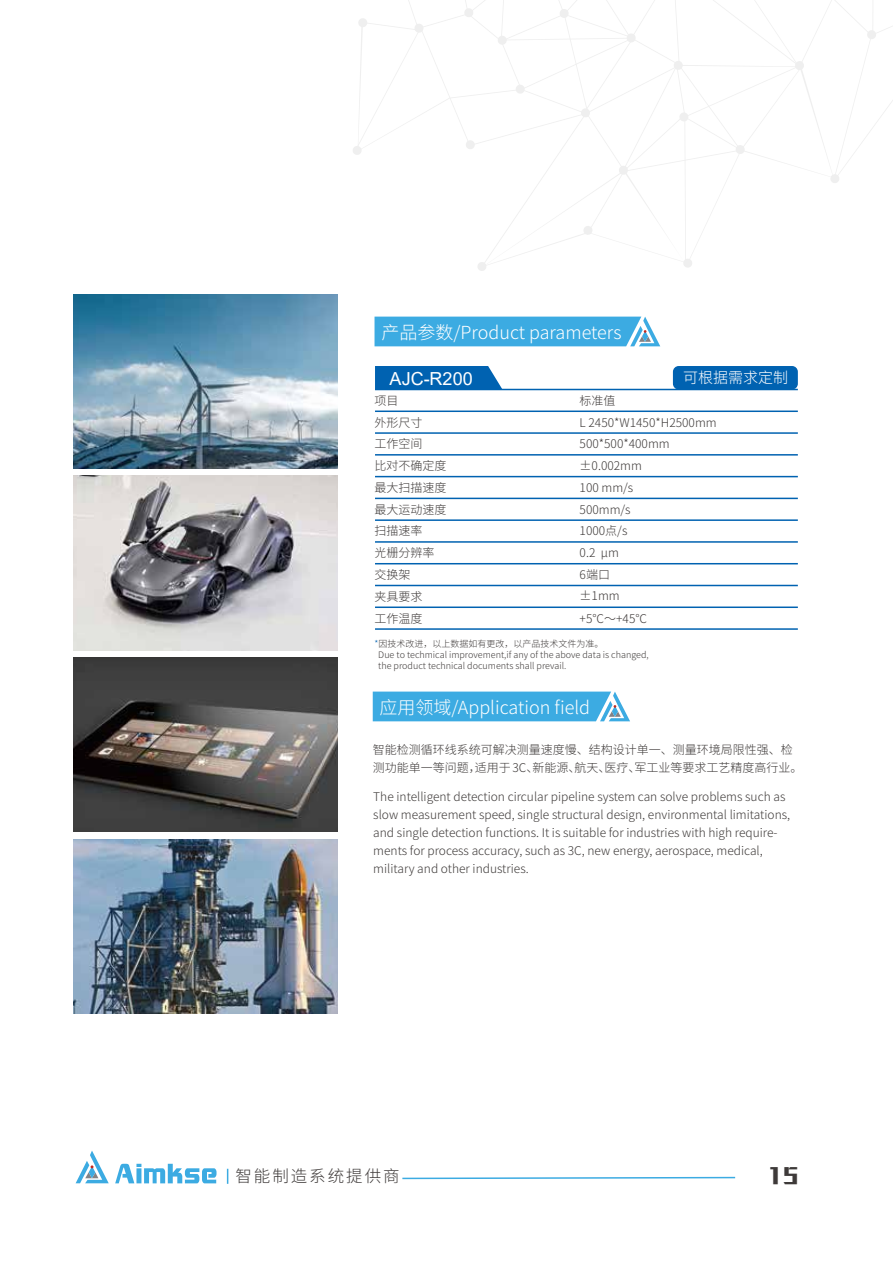
<style>
.page{position:relative;width:893px;height:1263px;background:#fff}
.page>*{position:absolute;margin:0;border:0;box-sizing:border-box;transform-origin:0 0}
.t1{font:800 22.5px "M Stiff Hei HKS";color:#3e3a39}
.t2{font:300 18px "Source Han Sans CN";color:#fff}
.t3{font:18px "Arial";color:#fff}
.t4{font:300 16.5px "Source Han Sans CN";letter-spacing:.12em;color:#3e3a39}
.t5{font:300 15px "Source Han Sans CN";color:#fff}
.t6{font:300 12px/21.8px "Source Han Sans CN";color:#3e3a39}
.t7{font:300 9px/11.1px "Source Han Sans CN";color:#3e3a39}
.s1{color:#0062b1}
</style>
<div class="page">
<svg style="left:353px;top:18px;width:71px;height:137px"></svg>
<svg style="left:438px;top:0;width:455px;height:271px"></svg>
<img style="left:74px;top:294px;width:263px;height:175px">
<img style="left:74px;top:476px;width:263px;height:174px">
<img style="left:74px;top:657px;width:263px;height:175px">
<img style="left:74px;top:839px;width:263px;height:174px">
<svg style="left:373px;top:692px;width:257px;height:29px;background:#48afe3"></svg>
<svg style="left:374px;top:317px;width:286px;height:29px;background:#47afe3"></svg>
<hr style="left:375px;top:389px;width:423px;height:1px;background:#0062b1">
<hr style="left:375px;top:432px;width:423px;height:2px;background:#0062b1">
<hr style="left:375px;top:454px;width:423px;height:2px;background:#0062b1">
<hr style="left:375px;top:476px;width:423px;height:1px;background:#0062b1">
<hr style="left:375px;top:498px;width:423px;height:1px;background:#0062b1">
<hr style="left:375px;top:519px;width:423px;height:2px;background:#0062b1">
<hr style="left:375px;top:541px;width:423px;height:2px;background:#0062b1">
<hr style="left:375px;top:410px;width:423px;height:2px;background:#0062b1">
<hr style="left:375px;top:585px;width:423px;height:1px;background:#0062b1">
<hr style="left:375px;top:606px;width:423px;height:2px;background:#0062b1">
<hr style="left:375px;top:628px;width:423px;height:2px;background:#0062b1">
<hr style="left:375px;top:563px;width:423px;height:1px;background:#0062b1">
<div style="left:375px;top:366px;width:127px;height:23px;background:#0062b1"></div>
<div style="left:673px;top:366px;width:125px;height:23px;background:#0062b1;border-radius:6px"></div>
<svg style="left:402px;top:1176px;width:334px;height:4px"></svg>
<svg style="left:76px;top:1151px;width:33px;height:32px"></svg>
<svg style="left:115px;top:1164px;width:102px;height:19px"></svg>
<svg style="left:227px;top:1169px;width:1px;height:15px"></svg>
<h2 class="t2" style="left:381px;top:323px;width:242px">产品参数/Product parameters</h2>
<h2 class="t3" style="left:390px;top:366px;width:85px">AJC-R200</h2>
<p class="t5" style="left:683px;top:370px;width:107px">可根据需求定制</p>
<p class="t6" style="left:580px;top:389px;width:139px">标准值<br>L 2450*W1450*H2500mm<br>500*500*400mm ±0.002mm<br>100 mm/s<br>500mm/s<br>1000点/s<br>0.2 μm<br>6端口<br>±1mm<br>+5°C～+45°C</p>
<p class="t7" style="left:378px;top:638px;width:272px;text-indent:-4px"><span class="s1">*</span>因技术改进，以上数据如有更改，以产品技术文件为准。<br>Due to techmical improvement,if any of the above data is changed, the product technical documents shall prevail.</p>
<p class="t6" style="left:374px;top:389px;width:73px">项目<br>外形尺寸<br>工作空间<br>比对不确定度最大扫描速度最大运动速度扫描速率<br>光栅分辨率交换架<br>夹具要求<br>工作温度</p>
<h2 class="t2" style="left:380px;top:698px;width:212px">应用领域/Application field</h2>
<p class="t6" style="left:373px;top:740px;width:431px;line-height:18px">智能检测循环线系统可解决测量速度慢、结构设计单一、测量环境局限性强、检测功能单一等问题，适用于 3C、新能源、航天、医疗、军工业等要求工艺精度高行业。</p>
<p class="t6" style="left:373px;top:788px;width:418px;line-height:18px">The intelligent detection circular pipeline system can solve problems such as slow measurement speed, single structural design, environmental limitations, and single detection functions. It is suitable for industries with high require&shy;ments for process accuracy, such as 3C, new energy, aerospace, medical, military and other industries.</p>
<h3 class="t4" style="left:235px;top:1167px;width:166px">智能制造系统提供商</h3>
<h1 class="t1" style="left:768px;top:1158px;width:31px">15</h1>
</div>
